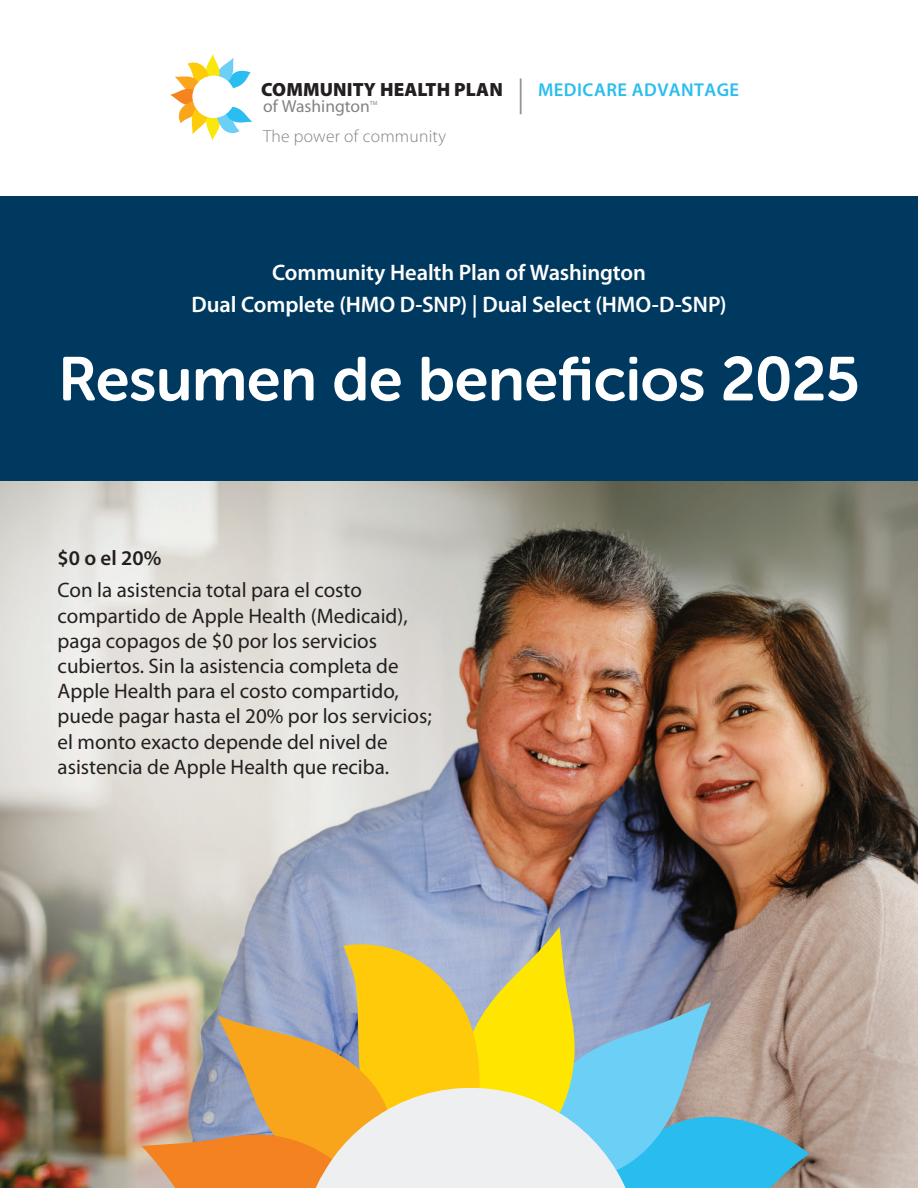
<style>
.page{position:relative;width:918px;height:1188px;background:#fff}
.page>*{position:absolute;margin:0;border:0;box-sizing:border-box;transform-origin:0 0}
.t1{font:61.5px "Museo Sans Rounded 700";letter-spacing:-.01em;color:#fff}
.t2{font:600 22.5px "Myriad Pro";letter-spacing:-.005em;color:#fff}
.t3{font:21px/25.2px "Myriad Pro";color:#231f20}
.t4{font:600 21px "Myriad Pro";color:#231f20}
.t5{font:900 19.2px "Myriad Pro";letter-spacing:.005em;color:#231f20}
.t6{font:600 18.6px "Myriad Pro";letter-spacing:.025em;color:#2abdef}
.t7{font:300 17.55px "Myriad Pro";letter-spacing:.015em;color:#818385}
.t8{font:17.55px "Myriad Pro";color:#818385}
.t9{font:5.85px "Myriad Pro";color:#818385}
</style>
<div class="page">
<div style="left:0;top:197px;width:918px;height:288px;background:#00395f"></div>
<img style="left:0;top:482px;width:918px;height:706px">
<svg style="left:170px;top:54px;width:82px;height:86px"></svg>
<hr style="left:520px;top:78px;width:2px;height:36px;background:#939598">
<svg style="left:141px;top:927px;width:668px;height:261px;background:#bab591"></svg>
<p class="t5" style="left:261px;top:79px;width:243px">COMMUNITY HEALTH PLAN</p>
<p class="t6" style="left:538px;top:79px;width:203px">MEDICARE ADVANTAGE</p>
<p class="t8" style="left:263px;top:97px;width:108px">of Washington</p>
<p class="t9" style="left:370px;top:100px;width:9px">TM</p>
<p class="t7" style="left:263px;top:127px;width:185px">The power of community</p>
<p class="t2" style="left:272px;top:260px;width:375px">Community Health Plan of Washington</p>
<p class="t2" style="left:191px;top:292px;width:537px">Dual Complete (HMO D-SNP) | Dual Select (HMO-D-SNP)</p>
<p class="t1" style="left:58px;top:345px;width:803px">Resumen de beneficios 2025</p>
<p class="t4" style="left:58px;top:547px;width:105px">$0 o el 20%</p>
<p class="t3" style="left:58px;top:578px;width:376px">Con la asistencia total para el costo compartido de Apple Health (Medicaid), paga copagos de $0 por los servicios cubiertos. Sin la asistencia completa de Apple Health para el costo compartido, puede pagar hasta el 20% por los servicios; el monto exacto depende del nivel de asistencia de Apple Health que reciba.</p>
</div>
